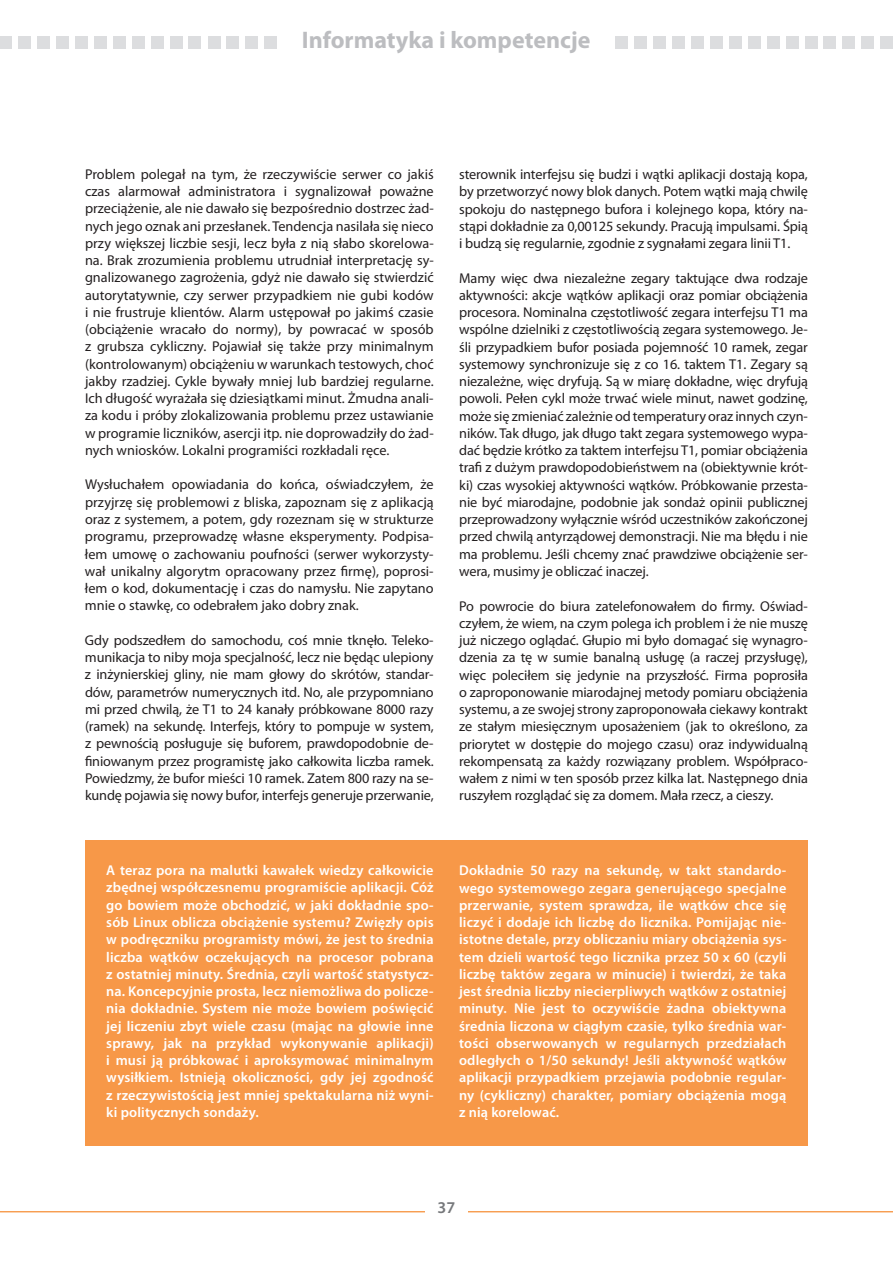
<style>
.page{position:relative;width:893px;height:1263px;background:#fff}
.page>*{position:absolute;margin:0;border:0;box-sizing:border-box;transform-origin:0 0}
.t1{font:700 24px "Myriad Pro";color:#bcbdc0}
.t2{font:600 16.5px "Myriad Pro";color:#76787b}
.t3{font:14.25px/17.2px "Myriad Pro";letter-spacing:-.01em;color:#231f20;text-align:justify}
.t4{font:600 14.25px/17.2px "Myriad Pro";letter-spacing:.01em;color:#fff;text-align:justify}
</style>
<div class="page">
<hr style="left:0;top:1211px;width:893px;height:1px;background:#f58220">
<div style="left:425px;top:1195px;width:43px;height:23px;background:#fff"></div>
<div style="left:880px;top:36px;width:13px;height:13px;background:#dcdddf"></div>
<div style="left:861px;top:36px;width:13px;height:13px;background:#dcdddf"></div>
<div style="left:823px;top:36px;width:13px;height:13px;background:#dcdddf"></div>
<div style="left:805px;top:36px;width:13px;height:13px;background:#dcdddf"></div>
<div style="left:786px;top:36px;width:12px;height:13px;background:#dcdddf"></div>
<div style="left:653px;top:36px;width:13px;height:13px;background:#dcdddf"></div>
<div style="left:615px;top:36px;width:13px;height:13px;background:#dcdddf"></div>
<div style="left:634px;top:36px;width:13px;height:13px;background:#dcdddf"></div>
<div style="left:729px;top:36px;width:13px;height:13px;background:#dcdddf"></div>
<div style="left:710px;top:36px;width:13px;height:13px;background:#dcdddf"></div>
<div style="left:672px;top:36px;width:13px;height:13px;background:#dcdddf"></div>
<div style="left:748px;top:36px;width:13px;height:13px;background:#dcdddf"></div>
<div style="left:691px;top:36px;width:13px;height:13px;background:#dcdddf"></div>
<div style="left:767px;top:36px;width:12px;height:13px;background:#dcdddf"></div>
<div style="left:842px;top:36px;width:13px;height:13px;background:#dcdddf"></div>
<div style="left:264px;top:36px;width:13px;height:13px;background:#dcdddf"></div>
<div style="left:208px;top:36px;width:13px;height:13px;background:#dcdddf"></div>
<div style="left:226px;top:36px;width:13px;height:13px;background:#dcdddf"></div>
<div style="left:94px;top:36px;width:13px;height:13px;background:#dcdddf"></div>
<div style="left:56px;top:36px;width:13px;height:13px;background:#dcdddf"></div>
<div style="left:18px;top:36px;width:13px;height:13px;background:#dcdddf"></div>
<div style="left:0;top:36px;width:12px;height:13px;background:#dcdddf"></div>
<div style="left:37px;top:36px;width:13px;height:13px;background:#dcdddf"></div>
<div style="left:75px;top:36px;width:13px;height:13px;background:#dcdddf"></div>
<div style="left:170px;top:36px;width:13px;height:12px;background:#dcdddf"></div>
<div style="left:151px;top:36px;width:12px;height:13px;background:#dcdddf"></div>
<div style="left:113px;top:36px;width:13px;height:13px;background:#dcdddf"></div>
<div style="left:132px;top:36px;width:13px;height:13px;background:#dcdddf"></div>
<div style="left:245px;top:36px;width:13px;height:13px;background:#dcdddf"></div>
<div style="left:189px;top:36px;width:12px;height:13px;background:#dcdddf"></div>
<div style="left:85px;top:841px;width:723px;height:305px;background:#f79848"></div>
<h1 class="t1" style="left:302px;top:25px;width:290px">Informatyka i kompetencje</h1>
<p class="t3" style="left:85px;top:165px;width:350px">Problem polegał na tym, że rzeczywiście serwer co jakiś czas alarmował administratora i sygnalizował poważne przeciążenie, ale nie dawało się bezpośrednio dostrzec żad&shy;nych jego oznak ani przesłanek. Tendencja nasilała się nieco przy większej liczbie sesji, lecz była z nią słabo skorelowa&shy;na. Brak zrozumienia problemu utrudniał interpretację sy&shy;gnalizowanego zagrożenia, gdyż nie dawało się stwierdzić autorytatywnie, czy serwer przypadkiem nie gubi kodów i nie frustruje klientów. Alarm ustępował po jakimś czasie (obciążenie wracało do normy), by powracać w sposób z grubsza cykliczny. Pojawiał się także przy minimalnym (kontrolowanym) obciążeniu w warunkach testowych, choć jakby rzadziej. Cykle bywały mniej lub bardziej regularne.<br>Ich długość wyrażała się dziesiątkami minut. Żmudna anali&shy;za kodu i próby zlokalizowania problemu przez ustawianie w programie liczników, asercji itp. nie doprowadziły do żad&shy;nych wniosków. Lokalni programiści rozkładali ręce.</p>
<p class="t3" style="left:85px;top:476px;width:350px">Wysłuchałem opowiadania do końca, oświadczyłem, że przyjrzę się problemowi z bliska, zapoznam się z aplikacją oraz z systemem, a potem, gdy rozeznam się w strukturze programu, przeprowadzę własne eksperymenty. Podpisa&shy;łem umowę o zachowaniu poufności (serwer wykorzysty&shy;wał unikalny algorytm opracowany przez firmę), poprosi&shy;łem o kod, dokumentację i czas do namysłu. Nie zapytano mnie o stawkę, co odebrałem jako dobry znak.</p>
<p class="t3" style="left:85px;top:631px;width:350px">Gdy podszedłem do samochodu, coś mnie tknęło. Teleko&shy;munikacja to niby moja specjalność, lecz nie będąc ulepiony z inżynierskiej gliny, nie mam głowy do skrótów, standar&shy;dów, parametrów numerycznych itd. No, ale przypomniano mi przed chwilą, że T1 to 24 kanały próbkowane 8000 razy (ramek) na sekundę. Interfejs, który to pompuje w system, z pewnością posługuje się buforem, prawdopodobnie de&shy;finiowanym przez programistę jako całkowita liczba ramek.<br>Powiedzmy, że bufor mieści 10 ramek. Zatem 800 razy na se&shy;kundę pojawia się nowy bufor, interfejs generuje przerwanie,</p>
<p class="t3" style="left:459px;top:165px;width:350px">sterownik interfejsu się budzi i wątki aplikacji dostają kopa, by przetworzyć nowy blok danych. Potem wątki mają chwilę spokoju do następnego bufora i kolejnego kopa, który na&shy;stąpi dokładnie za 0,00125 sekundy. Pracują impulsami. Śpią i budzą się regularnie, zgodnie z sygnałami zegara linii T1.</p>
<p class="t3" style="left:459px;top:269px;width:350px">Mamy więc dwa niezależne zegary taktujące dwa rodzaje aktywności: akcje wątków aplikacji oraz pomiar obciążenia procesora. Nominalna częstotliwość zegara interfejsu T1 ma wspólne dzielniki z częstotliwością zegara systemowego. Je&shy;śli przypadkiem bufor posiada pojemność 10 ramek, zegar systemowy synchronizuje się z co 16. taktem T1. Zegary są niezależne, więc dryfują. Są w miarę dokładne, więc dryfują powoli. Pełen cykl może trwać wiele minut, nawet godzinę, może się zmieniać zależnie od temperatury oraz innych czyn&shy;ników. Tak długo, jak długo takt zegara systemowego wypa&shy;dać będzie krótko za taktem interfejsu T1, pomiar obciążenia trafi z dużym prawdopodobieństwem na (obiektywnie krót&shy;ki) czas wysokiej aktywności wątków. Próbkowanie przesta&shy;nie być miarodajne, podobnie jak sondaż opinii publicznej przeprowadzony wyłącznie wśród uczestników zakończonej przed chwilą antyrządowej demonstracji. Nie ma błędu i nie ma problemu. Jeśli chcemy znać prawdziwe obciążenie ser&shy;wera, musimy je obliczać inaczej.</p>
<p class="t3" style="left:459px;top:597px;width:350px">Po powrocie do biura zatelefonowałem do firmy. Oświad&shy;czyłem, że wiem, na czym polega ich problem i że nie muszę już niczego oglądać. Głupio mi było domagać się wynagro&shy;dzenia za tę w sumie banalną usługę (a raczej przysługę), więc poleciłem się jedynie na przyszłość. Firma poprosiła o zaproponowanie miarodajnej metody pomiaru obciążenia systemu, a ze swojej strony zaproponowała ciekawy kontrakt ze stałym miesięcznym uposażeniem (jak to określono, za priorytet w dostępie do mojego czasu) oraz indywidualną rekompensatą za każdy rozwiązany problem. Współpraco&shy;wałem z nimi w ten sposób przez kilka lat. Następnego dnia ruszyłem rozglądać się za domem. Mała rzecz, a cieszy.</p>
<p class="t4" style="left:106px;top:861px;width:329px">A teraz pora na malutki kawałek wiedzy całkowicie zbędnej współczesnemu programiście aplikacji. Cóż go bowiem może obchodzić, w jaki dokładnie spo&shy;sób Linux oblicza obciążenie systemu? Zwięzły opis w podręczniku programisty mówi, że jest to średnia liczba wątków oczekujących na procesor pobrana z ostatniej minuty. Średnia, czyli wartość statystycz&shy;na. Koncepcyjnie prosta, lecz niemożliwa do policze&shy;nia dokładnie. System nie może bowiem poświęcić jej liczeniu zbyt wiele czasu (mając na głowie inne sprawy, jak na przykład wykonywanie aplikacji) i musi ją próbkować i aproksymować minimalnym wysiłkiem. Istnieją okoliczności, gdy jej zgodność z rzeczywistością jest mniej spektakularna niż wyni&shy;ki politycznych sondaży.</p>
<p class="t4" style="left:459px;top:861px;width:329px">Dokładnie 50 razy na sekundę, w takt standardo&shy;wego systemowego zegara generującego specjalne przerwanie, system sprawdza, ile wątków chce się liczyć i dodaje ich liczbę do licznika. Pomijając nie&shy;istotne detale, przy obliczaniu miary obciążenia sys&shy;tem dzieli wartość tego licznika przez 50 x 60 (czyli liczbę taktów zegara w minucie) i twierdzi, że taka jest średnia liczby niecierpliwych wątków z ostatniej minuty. Nie jest to oczywiście żadna obiektywna średnia liczona w ciągłym czasie, tylko średnia war&shy;tości obserwowanych w regularnych przedziałach odległych o 1/50 sekundy! Jeśli aktywność wątków aplikacji przypadkiem przejawia podobnie regular&shy;ny (cykliczny) charakter, pomiary obciążenia mogą z nią korelować.</p>
<p class="t2" style="left:438px;top:1197px;width:19px">37</p>
</div>
